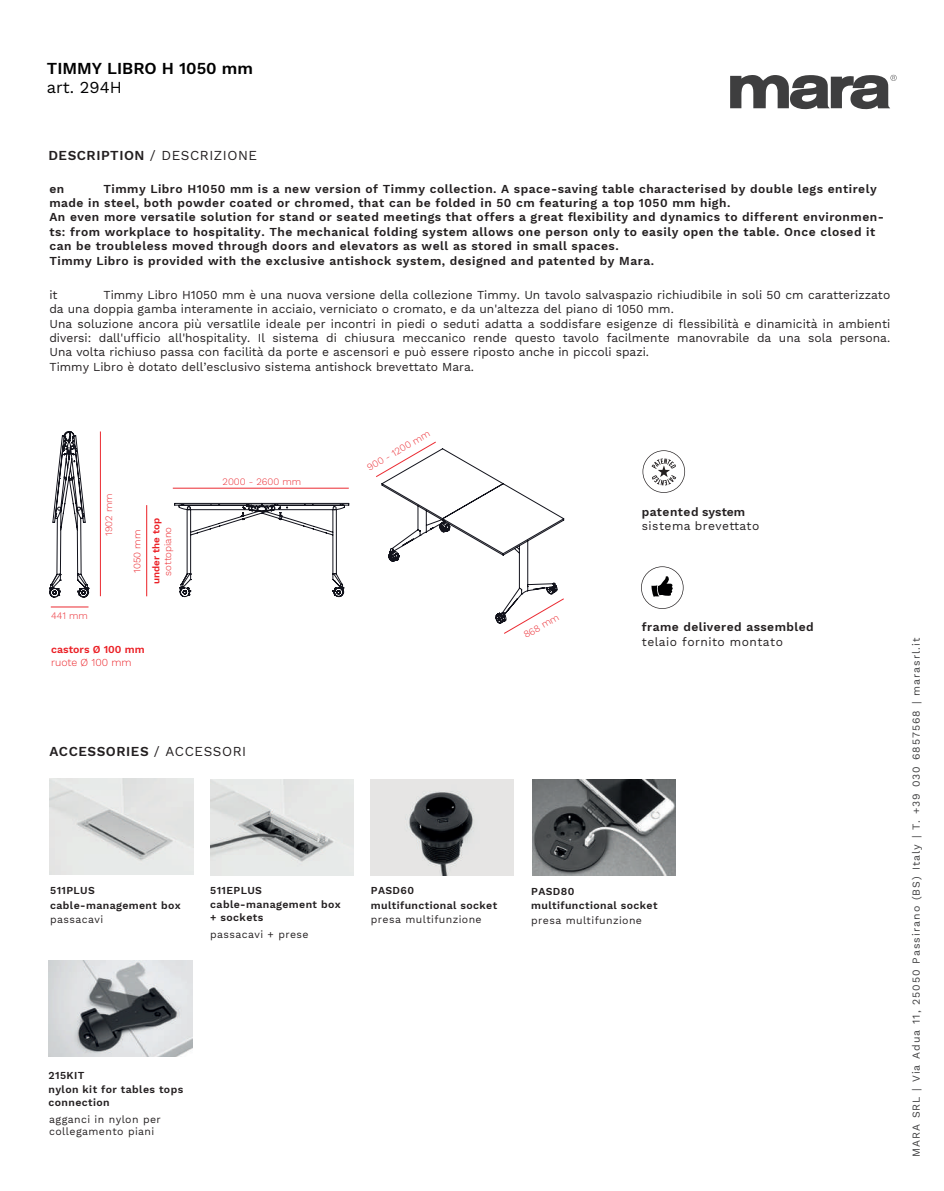
<style>
.page{position:relative;width:944px;height:1191px;background:#fff}
.page>*{position:absolute;margin:0;border:0;box-sizing:border-box;transform-origin:0 0}
.t1{font:600 16.5px "Work Sans";color:#000001}
.t2{font:16.5px "Work Sans";color:#000001}
.t3{font:13.5px "Work Sans";letter-spacing:.04em;color:#231f20}
.t4{font:600 13.5px "Work Sans";letter-spacing:.04em;color:#231f20}
.t5{font:600 12px/14.4px "Work Sans";letter-spacing:.04em;color:#231f20}
.t6{font:12px/14.4px "Work Sans";color:#231f20}
.t7{font:12px "Work Sans";letter-spacing:.04em;color:#231f20}
.t8{font:600 10.5px/12.6px "Work Sans";letter-spacing:.035em;color:#231f20}
.t9{font:10.5px/12.6px "Work Sans";letter-spacing:.04em;color:#231f20}
.t10{font:10.5px "Work Sans";letter-spacing:.1em;color:#3e3e3f}
.t11{font:600 10.5px "Work Sans";color:#eb1f25}
.t12{font:300 10.5px "Work Sans";color:#eb1f25}
.t13{font:300 9.75px "Work Sans";color:#eb2a31}
.t14{font:300 9.75px "Work Sans";color:#eb1f25}
.t15{font:600 9.75px "Work Sans";color:#eb1f25}
.s1{font-weight:600}
.s2{font-weight:400}
</style>
<div class="page">
<svg style="left:643px;top:450px;width:42px;height:43px"></svg>
<svg style="left:730px;top:75px;width:167px;height:35px"></svg>
<hr style="left:173px;top:488px;width:176px;height:1px;background:#eb2a31">
<hr style="left:100px;top:431px;width:1px;height:165px;background:#eb2a31">
<hr style="left:51px;top:607px;width:38px;height:1px;background:#eb2a31">
<svg style="left:174px;top:503px;width:175px;height:94px"></svg>
<svg style="left:49px;top:431px;width:40px;height:166px"></svg>
<svg style="left:376px;top:441px;width:188px;height:193px"></svg>
<img style="left:50px;top:779px;width:143px;height:95px">
<img style="left:210px;top:780px;width:144px;height:95px">
<img style="left:370px;top:780px;width:144px;height:95px">
<img style="left:532px;top:780px;width:144px;height:95px">
<img style="left:49px;top:961px;width:144px;height:95px">
<svg style="left:641px;top:566px;width:43px;height:43px"></svg>
<hr style="left:146px;top:505px;width:1px;height:91px;background:#eb1f25">
<h1 class="t1" style="left:47px;top:59px;width:208px">TIMMY LIBRO H 1050 mm</h1>
<h1 class="t2" style="left:47px;top:77px;width:77px">art. 294H</h1>
<p class="t3" style="left:48px;top:148px;width:210px"><span class="s1">DESCRIPTION</span> / DESCRIZIONE</p>
<p class="t5" style="left:49px;top:182px;width:836px;text-indent:54px">Timmy Libro H1050 mm is a new version of Timmy collection. A space-saving table characterised by double legs entirely made in steel, both powder coated or chromed, that can be folded in 50 cm featuring a top 1050 mm high.<br>An even more versatile solution for stand or seated meetings that offers a great flexibility and dynamics to different environmen&shy;ts: from workplace to hospitality. The mechanical folding system allows one person only to easily open the table. Once closed it can be troubleless moved through doors and elevators as well as stored in small spaces.<br>Timmy Libro is provided with the exclusive antishock system, designed and patented by Mara.</p>
<p class="t6" style="left:49px;top:288px;width:10px">it</p>
<p class="t5" style="left:49px;top:182px;width:16px">en</p>
<p class="t6" style="left:49px;top:288px;width:842px;text-indent:54px">Timmy Libro H1050 mm è una nuova versione della collezione Timmy. Un tavolo salvaspazio richiudibile in soli 50 cm caratterizzato da una doppia gamba interamente in acciaio, verniciato o cromato, e da un'altezza del piano di 1050 mm.<br>Una soluzione ancora più versatlile ideale per incontri in piedi o seduti adatta a soddisfare esigenze di flessibilità e dinamicità in ambienti diversi: dall'ufficio all'hospitality. Il sistema di chiusura meccanico rende questo tavolo facilmente manovrabile da una sola persona.<br>Una volta richiuso passa con facilità da porte e ascensori e può essere riposto anche in piccoli spazi.<br>Timmy Libro è dotato dell’esclusivo sistema antishock brevettato Mara.</p>
<p class="t13" style="left:103px;top:536px;width:44px;rotate:-90deg">1902 mm</p>
<p class="t14" style="left:132px;top:572px;width:44px;rotate:-90deg">1050 mm</p>
<p class="t15" style="left:150px;top:584px;width:68px;rotate:-90deg">under the top</p>
<p class="t14" style="left:162px;top:576px;width:50px;rotate:-90deg">sottopiano</p>
<p class="t13" style="left:223px;top:475px;width:80px">2000 - 2600 mm</p>
<p class="t13" style="left:365px;top:463px;width:72px;rotate:-30deg">900 - 1200 mm</p>
<p class="t13" style="left:51px;top:610px;width:38px">441 mm</p>
<p class="t13" style="left:522px;top:630px;width:40px;rotate:-30deg">868 mm</p>
<p class="t11" style="left:51px;top:643px;width:95px">castors Ø 100 mm</p>
<p class="t12" style="left:51px;top:656px;width:82px">ruote Ø 100 mm</p>
<p class="t4" style="left:50px;top:743px;width:198px">ACCESSORIES <span class="s2">/ ACCESSORI</span></p>
<p class="t5" style="left:642px;top:505px;width:105px">patented system</p>
<p class="t7" style="left:642px;top:519px;width:119px">sistema brevettato</p>
<p class="t5" style="left:642px;top:620px;width:173px">frame delivered assembled</p>
<p class="t7" style="left:642px;top:634px;width:143px">telaio fornito montato</p>
<p class="t8" style="left:50px;top:885px;width:46px">511PLUS</p>
<p class="t9" style="left:50px;top:913px;width:54px">passacavi</p>
<p class="t8" style="left:50px;top:899px;width:132px">cable-management box</p>
<p class="t8" style="left:210px;top:885px;width:53px">511EPLUS</p>
<p class="t9" style="left:210px;top:928px;width:100px">passacavi + prese</p>
<p class="t8" style="left:210px;top:899px;width:132px">cable-management box + sockets</p>
<p class="t8" style="left:371px;top:885px;width:45px">PASD60</p>
<p class="t9" style="left:371px;top:913px;width:112px">presa multifunzione</p>
<p class="t8" style="left:371px;top:899px;width:128px">multifunctional socket</p>
<p class="t8" style="left:531px;top:885px;width:45px">PASD80</p>
<p class="t9" style="left:531px;top:914px;width:112px">presa multifunzione</p>
<p class="t8" style="left:531px;top:899px;width:128px">multifunctional socket</p>
<p class="t8" style="left:49px;top:1069px;width:37px">215KIT</p>
<p class="t9" style="left:49px;top:1113px;width:113px">agganci in nylon per collegamento piani</p>
<p class="t8" style="left:49px;top:1083px;width:136px">nylon kit for tables tops connection</p>
<p class="t10" style="left:910px;top:1157px;width:521px;rotate:-90deg">MARA SRL | Via Adua 11, 25050 Passirano (BS) Italy | T. +39 030 6857568 | marasrl.it</p>
</div>
